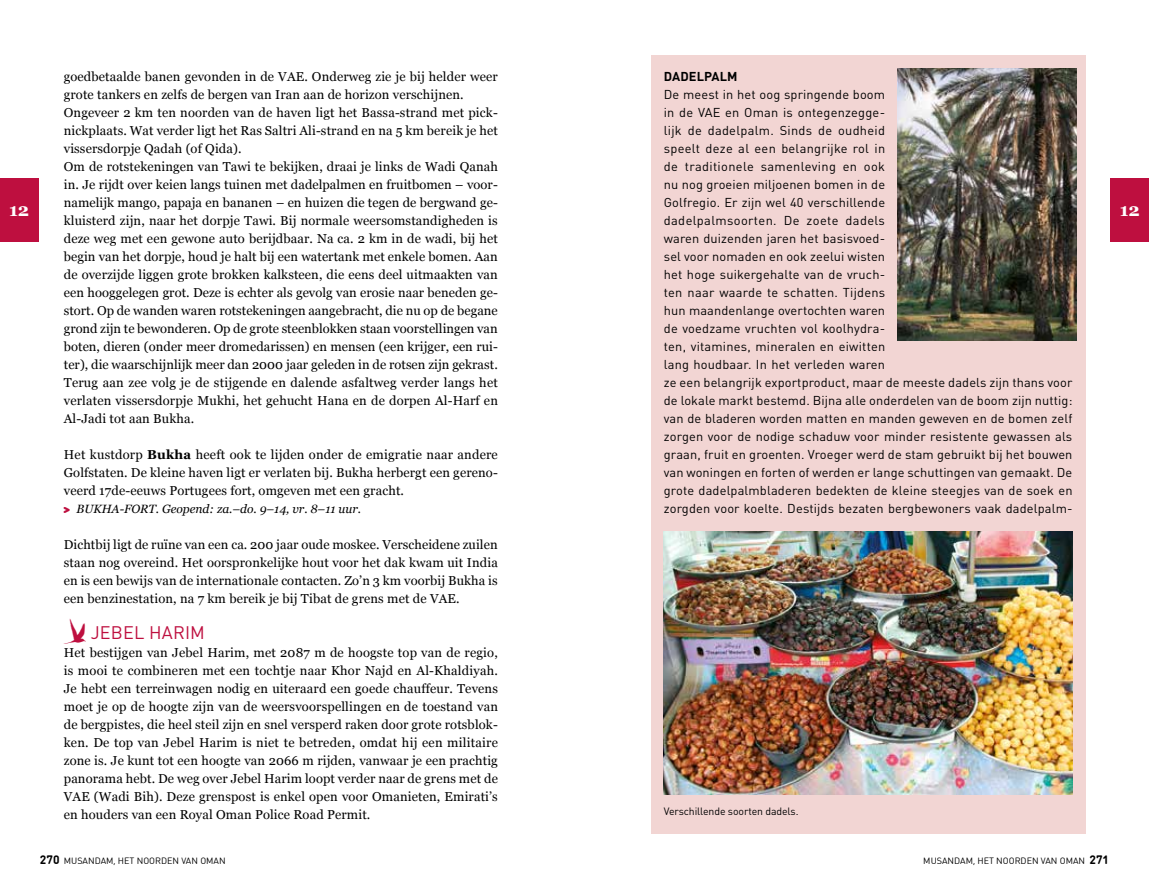
<style>
.page{position:relative;width:1149px;height:893px;background:#fff}
.page>*{position:absolute;margin:0;border:0;box-sizing:border-box;transform-origin:0 0}
.t1{font:18px "DIN Pro";letter-spacing:.01em;color:#be0f3f}
.t2{font:700 18px "Georgia";color:#fff}
.t3{font:12.9px/18px "Georgia";letter-spacing:.01em;color:#000;text-align:justify}
.t4{font:12.75px/18px "DIN Pro";letter-spacing:.01em;color:#000}
.t5{font:700 12.75px "DIN Pro";letter-spacing:.005em;color:#000}
.t6{font:italic 12px "Georgia";color:#000}
.t7{font:700 12px "DIN Round Offc";color:#000}
.t8{font:10.5px "DIN Pro";letter-spacing:-.01em;color:#000}
.t9{font:9px "DIN Round Offc";color:#000}
.s1{font-weight:700}
.s2{font-family:"Dominicus";font-style:normal;color:#be0f3f}
.s3{font-family:"Dominicus";font-size:36px}
.s4{font-weight:700;font-size:12px}
</style>
<div class="page">
<div style="left:1110px;top:179px;width:38px;height:63px;background:#be0f3f"></div>
<div style="left:0;top:179px;width:38px;height:63px;background:#be0f3f"></div>
<div style="left:651px;top:55px;width:433px;height:778px;background:#f2d5d3"></div>
<img style="left:897px;top:68px;width:179px;height:272px">
<img style="left:663px;top:531px;width:408px;height:264px">
<p class="t3" style="left:64px;top:68px;width:435px;text-align:left">goedbetaalde banen gevonden in de VAE. Onderweg zie je bij helder weer grote tankers en zelfs de bergen van Iran aan de horizon verschijnen.<br>Ongeveer 2 km ten noorden van de haven ligt het Bassa-strand met pick&shy;nickplaats. Wat verder ligt het Ras Saltri Ali-strand en na 5 km bereik je het vissersdorpje Qadah (of Qida).<br>Om de rotstekeningen van Tawi te bekijken, draai je links de Wadi Qanah in. Je rijdt over keien langs tuinen met dadelpalmen en fruitbomen – voor&shy;namelijk mango, papaja en bananen – en huizen die tegen de bergwand ge&shy;kluisterd zijn, naar het dorpje Tawi. Bij normale weersomstandigheden is deze weg met een gewone auto berijdbaar. Na ca. 2 km in de wadi, bij het begin van het dorpje, houd je halt bij een watertank met enkele bomen. Aan de overzijde liggen grote brokken kalksteen, die eens deel uitmaakten van een hooggelegen grot. Deze is echter als gevolg van erosie naar beneden ge&shy;stort. Op de wanden waren rotstekeningen aangebracht, die nu op de begane grond zijn te bewonderen. Op de grote steenblokken staan voorstellingen van boten, dieren (onder meer dromedarissen) en mensen (een krijger, een rui&shy;ter), die waarschijnlijk meer dan 2000 jaar geleden in de rotsen zijn gekrast.<br>Terug aan zee volg je de stijgende en dalende asfaltweg verder langs het verlaten vissersdorpje Mukhi, het gehucht Hana en de dorpen Al-Harf en Al-Jadi tot aan Bukha.</p>
<p class="t3" style="left:64px;top:446px;width:435px">Het kustdorp <span class="s1">Bukha</span> heeft ook te lijden onder de emigratie naar andere Golfstaten. De kleine haven ligt er verlaten bij. Bukha herbergt een gereno&shy;veerd 17de-eeuws Portugees fort, omgeven met een gracht.</p>
<p class="t6" style="left:64px;top:501px;width:299px"><span class="s2">&gt;</span> BUKHA-FORT. Geopend: za.–do. 9–14, vr. 8–11 uur.</p>
<p class="t3" style="left:64px;top:536px;width:435px">Dichtbij ligt de ruïne van een ca. 200 jaar oude moskee. Verscheidene zuilen staan nog overeind. Het oorspronkelijke hout voor het dak kwam uit India en is een bewijs van de internationale contacten. Zo’n 3 km voorbij Bukha is een benzinestation, na 7 km bereik je bij Tibat de grens met de VAE.</p>
<h1 class="t1" style="left:64px;top:618px;width:142px"><span class="s3">?</span> JEBEL HARIM</h1>
<p class="t3" style="left:64px;top:644px;width:435px">Het bestijgen van Jebel Harim, met 2087 m de hoogste top van de regio, is mooi te combineren met een tochtje naar Khor Najd en Al-Khaldiyah.<br>Je hebt een terreinwagen nodig en uiteraard een goede chauffeur. Tevens moet je op de hoogte zijn van de weersvoorspellingen en de toestand van de bergpistes, die heel steil zijn en snel versperd raken door grote rotsblok&shy;ken. De top van Jebel Harim is niet te betreden, omdat hij een militaire zone is. Je kunt tot een hoogte van 2066 m rijden, vanwaar je een prachtig panorama hebt. De weg over Jebel Harim loopt verder naar de grens met de VAE (Wadi Bih). Deze grenspost is enkel open voor Omanieten, Emirati’s en houders van een Royal Oman Police Road Permit.</p>
<p class="t5" style="left:663px;top:66px;width:75px">DADELPALM</p>
<p class="t4" style="left:663px;top:84px;width:410px">De meest in het oog springende boom<br>in de VAE en Oman is ontegenzegge-<br>lijk de dadelpalm. Sinds de oudheid<br>speelt deze al een belangrijke rol in<br>de traditionele samenleving en ook<br>nu nog groeien miljoenen bomen in de<br>Golfregio. Er zijn wel 40 verschillende<br>dadelpalmsoorten. De zoete dadels<br>waren duizenden jaren het basisvoed-<br>sel voor nomaden en ook zeelui wisten<br>het hoge suikergehalte van de vruch-<br>ten naar waarde te schatten. Tijdens<br>hun maandenlange overtochten waren<br>de voedzame vruchten vol koolhydra-<br>ten, vitamines, mineralen en eiwitten<br>lang houdbaar. In het verleden waren<br>ze een belangrijk exportproduct, maar de meeste dadels zijn thans voor de lokale markt bestemd. Bijna alle onderdelen van de boom zijn nuttig: van de bladeren worden matten en manden geweven en de bomen zelf zorgen voor de nodige schaduw voor minder resistente gewassen als graan, fruit en groenten. Vroeger werd de stam gebruikt bij het bouwen van woningen en forten of werden er lange schuttingen van gemaakt. De grote dadelpalmbladeren bedekten de kleine steegjes van de soek en zorgden voor koelte. Destijds bezaten bergbewoners vaak dadelpalm‑</p>
<h1 class="t2" style="left:9px;top:198px;width:21px">12</h1>
<h1 class="t2" style="left:1119px;top:198px;width:21px">12</h1>
<p class="t8" style="left:663px;top:803px;width:136px">Verschillende soorten dadels.</p>
<p class="t9" style="left:40px;top:855px;width:187px"><span class="s4">270</span> MUSANDAM, HET NOORDEN VAN OMAN</p>
<p class="t7" style="left:1089px;top:852px;width:21px">271</p>
<p class="t9" style="left:923px;top:855px;width:163px">MUSANDAM, HET NOORDEN VAN OMAN</p>
</div>
